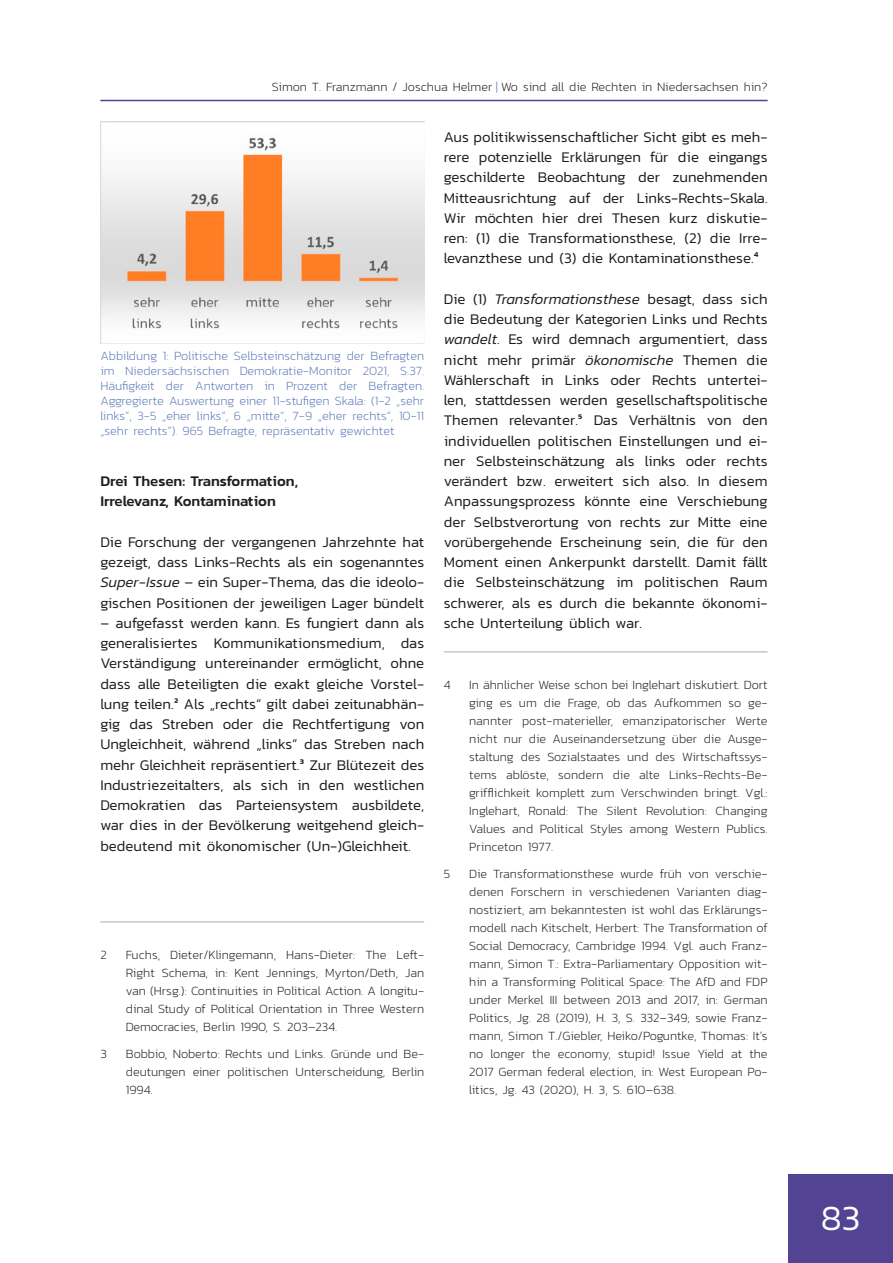
<style>
.page{position:relative;width:893px;height:1263px;background:#fff}
.page>*{position:absolute;margin:0;border:0;box-sizing:border-box;transform-origin:0 0}
.t1{font:300 36px "Kanit";color:#fff}
.t2{font:300 15px/20.2px "Kanit";color:#1d1d1b;text-align:justify}
.t3{font:500 15px/20.2px "Kanit";color:#1d1d1b}
.t4{font:200 12.75px/18px "Kanit";color:#1d1d1b;text-align:justify}
.t5{font:200 12.75px/15px "Kanit";color:#5b78b8;text-align:justify}
.s1{color:#5b78b8}
.s2{font-style:italic}
.s3{font-weight:400;font-size:16.5px}
</style>
<div class="page">
<hr style="left:100px;top:100px;width:668px;height:1px;background:#534493">
<div style="left:788px;top:1175px;width:105px;height:88px;background:#534493"></div>
<hr style="left:0;top:0;width:1px;height:527px;background:#534493">
<hr style="left:100px;top:921px;width:324px;height:2px;background:#c7c7c6">
<hr style="left:444px;top:651px;width:324px;height:2px;background:#c7c7c6">
<img style="left:100px;top:122px;width:324px;height:222px">
<p class="t4" style="left:272px;top:77px;width:497px">Simon T. Franzmann / Joschua Helmer <span class="s1">|</span> Wo sind all die Rechten in Niedersachsen hin?</p>
<p class="t5" style="left:100px;top:348px;width:325px">Abbildung 1: Politische Selbsteinschätzung der Befragten im Niedersächsischen Demokratie-Monitor 2021, S.37.<br>Häufigkeit der Antworten in Prozent der Befragten.<br>Aggregierte Auswertung einer 11-stufigen Skala: (1-2 „sehr links“, 3-5 „eher links“, 6 „mitte“, 7-9 „eher rechts“, 10-11 „sehr rechts“). 965 Befragte, repräsentativ gewichtet</p>
<p class="t3" style="left:100px;top:470px;width:199px">Drei Thesen: Transformation,<br>Irrelevanz, Kontamination</p>
<p class="t2" style="left:100px;top:531px;width:325px">Die Forschung der vergangenen Jahrzehnte hat gezeigt, dass Links-Rechts als ein sogenanntes <span class="s2">Super-Issue</span> – ein Super-Thema, das die ideolo&shy;gischen Positionen der jeweiligen Lager bündelt</p>
<p class="t2" style="left:100px;top:612px;width:325px">– aufgefasst werden kann. Es fungiert dann als generalisiertes Kommunikationsmedium, das Verständigung untereinander ermöglicht, ohne dass alle Beteiligten die exakt gleiche Vorstel&shy;lung teilen.<span class="s3">2</span> Als „rechts“ gilt dabei zeitunabhän&shy;gig das Streben oder die Rechtfertigung von Ungleichheit, während „links“ das Streben nach mehr Gleichheit repräsentiert.<span class="s3">3</span> Zur Blütezeit des Industriezeitalters, als sich in den westlichen Demokratien das Parteiensystem ausbildete, war dies in der Bevölkerung weitgehend gleich&shy;bedeutend mit ökonomischer (Un-)Gleichheit.</p>
<p class="t4" style="left:100px;top:945px;width:8px">2</p>
<p class="t4" style="left:126px;top:945px;width:300px">Fuchs, Dieter/Klingemann, Hans-Dieter: The Left-Right Schema, in: Kent Jennings, Myrton/Deth, Jan van (Hrsg.): Continuities in Political Action. A longitu&shy;dinal Study of Political Orientation in Three Western Democracies, Berlin 1990, S. 203–234.</p>
<p class="t4" style="left:100px;top:1044px;width:8px">3</p>
<p class="t4" style="left:126px;top:1044px;width:300px">Bobbio, Noberto: Rechts und Links. Gründe und Be&shy;deutungen einer politischen Unterscheidung, Berlin 1994.</p>
<p class="t2" style="left:444px;top:126px;width:325px">Aus politikwissenschaftlicher Sicht gibt es meh&shy;rere potenzielle Erklärungen für die eingangs geschilderte Beobachtung der zunehmenden Mitteausrichtung auf der Links-Rechts-Skala.<br>Wir möchten hier drei Thesen kurz diskutie&shy;ren: (1) die Transformationsthese, (2) die Irre&shy;levanzthese und (3) die Kontaminationsthese.<span class="s3">4</span></p>
<p class="t2" style="left:444px;top:288px;width:325px">Die (1) <span class="s2">Transformationsthese</span> besagt, dass sich die Bedeutung der Kategorien Links und Rechts <span class="s2">wandelt</span>. Es wird demnach argumentiert, dass nicht mehr primär <span class="s2">ökonomische</span> Themen die Wählerschaft in Links oder Rechts untertei&shy;len, stattdessen werden gesellschaftspolitische Themen relevanter.<span class="s3">5</span> Das Verhältnis von den individuellen politischen Einstellungen und ei&shy;ner Selbsteinschätzung als links oder rechts verändert bzw. erweitert sich also. In diesem Anpassungsprozess könnte eine Verschiebung der Selbstverortung von rechts zur Mitte eine vorübergehende Erscheinung sein, die für den Moment einen Ankerpunkt darstellt. Damit fällt die Selbsteinschätzung im politischen Raum schwerer, als es durch die bekannte ökonomi&shy;sche Unterteilung üblich war.</p>
<p class="t4" style="left:444px;top:675px;width:8px">4</p>
<p class="t4" style="left:469px;top:675px;width:300px">In ähnlicher Weise schon bei Inglehart diskutiert. Dort ging es um die Frage, ob das Aufkommen so ge&shy;nannter post-materieller, emanzipatorischer Werte nicht nur die Auseinandersetzung über die Ausge&shy;staltung des Sozialstaates und des Wirtschaftssys&shy;tems ablöste, sondern die alte Links-Rechts-Be&shy;grifflichkeit komplett zum Verschwinden bringt. Vgl.:<br>Inglehart, Ronald: The Silent Revolution: Changing Values and Political Styles among Western Publics.<br>Princeton 1977.</p>
<p class="t4" style="left:444px;top:864px;width:8px">5</p>
<p class="t4" style="left:469px;top:864px;width:300px">Die Transformationsthese wurde früh von verschie&shy;denen Forschern in verschiedenen Varianten diag&shy;nostiziert, am bekanntesten ist wohl das Erklärungs&shy;modell nach Kitschelt, Herbert: The Transformation of Social Democracy, Cambridge 1994. Vgl. auch Franz&shy;mann, Simon T.: Extra-Parliamentary Opposition wit&shy;hin a Transforming Political Space: The AfD and FDP under Merkel III between 2013 and 2017, in: German Politics, Jg. 28 (2019), H. 3, S. 332–349; sowie Franz&shy;mann, Simon T./Giebler, Heiko/Poguntke, Thomas: It’s no longer the economy, stupid! Issue Yield at the 2017 German federal election, in: West European Po&shy;litics, Jg. 43 (2020), H. 3, S. 610–638.</p>
<h1 class="t1" style="left:821px;top:1193px;width:41px">83</h1>
</div>
